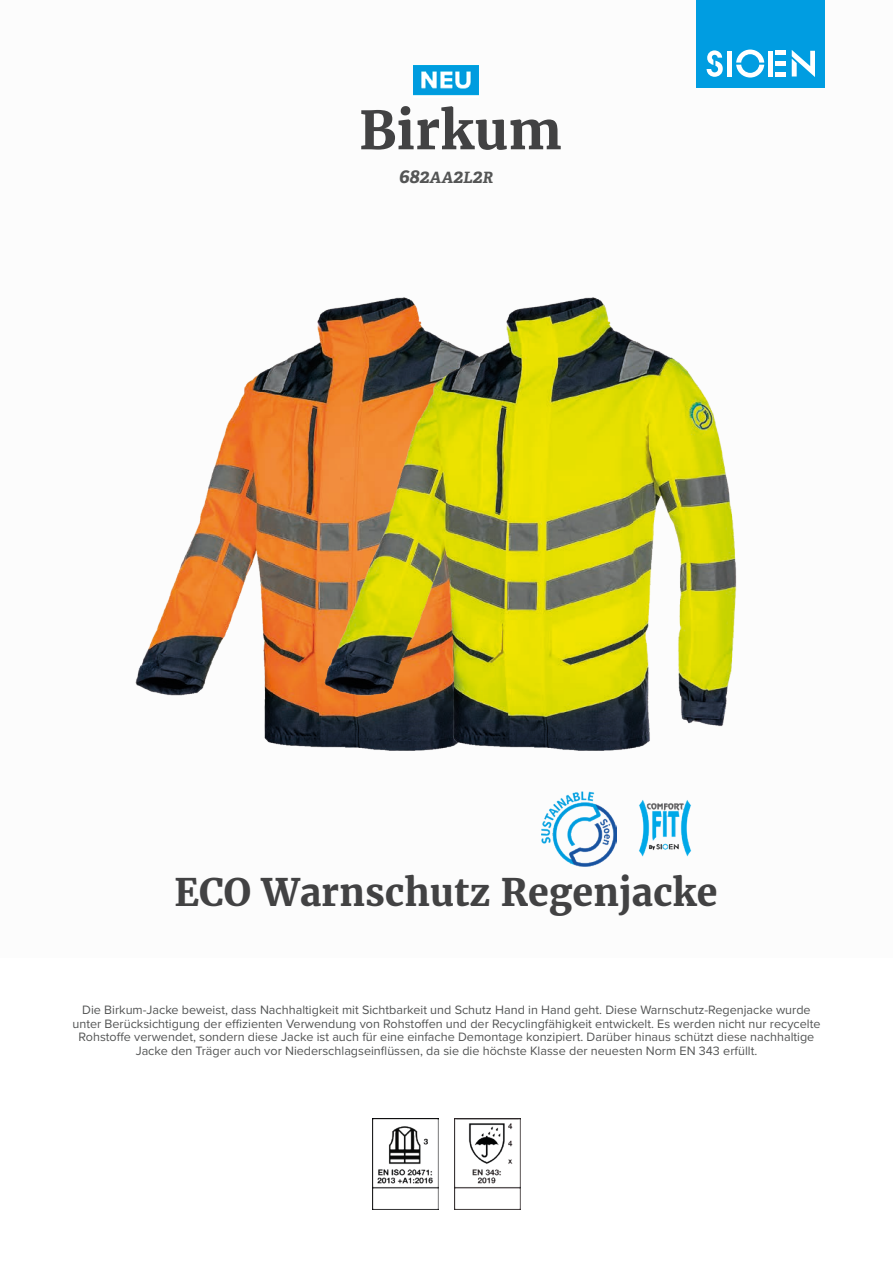
<style>
.page{position:relative;width:893px;height:1263px;background:#fff}
.page>*{position:absolute;margin:0;border:0;box-sizing:border-box;transform-origin:0 0}
.t1{font:700 52.5px "Merriweather";color:#424243}
.t2{font:700 37.5px "Merriweather";color:#424243}
.t3{font:italic 700 19.5px "Adelle";color:#545555}
.t4{font:12.6px/13.6px "Proxima Nova";color:#545555;text-align:center}
.s1{font-size:15.6px}
</style>
<div class="page">
<div style="left:697px;top:0;width:128px;height:88px;background:#009de1"></div>
<svg style="left:707px;top:50px;width:16px;height:27px"></svg>
<svg style="left:736px;top:50px;width:28px;height:28px"></svg>
<div style="left:727px;top:51px;width:5px;height:26px;background:#fff"></div>
<div style="left:768px;top:51px;width:5px;height:26px;background:#fff"></div>
<div style="left:775px;top:72px;width:11px;height:5px;background:#fff"></div>
<div style="left:775px;top:61px;width:11px;height:5px;background:#fff"></div>
<hr style="left:775px;top:51px;width:11px;height:4px;background:#fff">
<svg style="left:792px;top:50px;width:23px;height:27px"></svg>
<img style="left:372px;top:1118px;width:66px;height:92px">
<img style="left:454px;top:1118px;width:67px;height:92px">
<img style="left:135px;top:353px;width:163px;height:393px">
<img style="left:298px;top:297px;width:439px;height:570px">
<img style="left:413px;top:65px;width:65px;height:31px">
<h1 class="t1" style="left:359px;top:95px;width:204px">Birkum</h1>
<h3 class="t3" style="left:399px;top:164px;width:96px">682<span class="s1">AA</span>2<span class="s1">L</span>2<span class="s1">R</span></h3>
<h2 class="t2" style="left:174px;top:867px;width:545px">ECO Warnschutz Regenjacke</h2>
<p class="t4" style="left:73px;top:1002px;width:749px">Die Birkum-Jacke beweist, dass Nachhaltigkeit mit Sichtbarkeit und Schutz Hand in Hand geht. Diese Warnschutz-Regenjacke wurde unter Berücksichtigung der effizienten Verwendung von Rohstoffen und der Recyclingfähigkeit entwickelt. Es werden nicht nur recycelte Rohstoffe verwendet, sondern diese Jacke ist auch für eine einfache Demontage konzipiert. Darüber hinaus schützt diese nachhaltige Jacke den Träger auch vor Niederschlagseinflüssen, da sie die höchste Klasse der neuesten Norm EN 343 erfüllt.</p>
</div>
